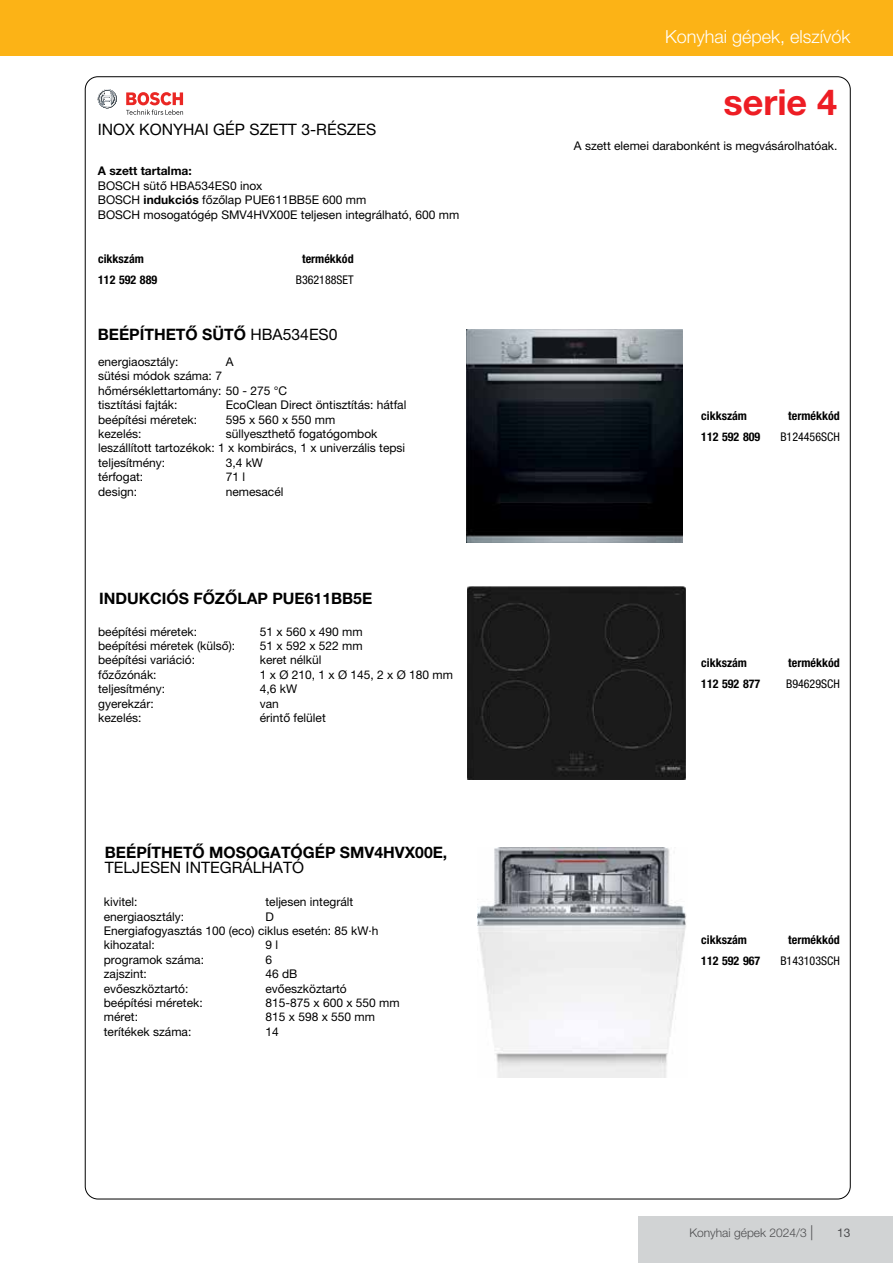
<style>
.page{position:relative;width:893px;height:1263px;background:#fff}
.page>*{position:absolute;margin:0;border:0;box-sizing:border-box;transform-origin:0 0}
.t1{font:700 36px "Helvetica Neue LT Pro";color:#ed1d24}
.t2{font:300 18px "Helvetica Neue LT Pro";color:#fff}
.t3{font:700 15.75px "Helvetica Neue LT Pro";color:#000}
.t4{font:15.75px "Helvetica Neue LT Pro";color:#000}
.t5{font:12px/14.4px "Helvetica Neue LT Pro";color:#000}
.t6{font:700 condensed 12px "Helvetica Neue LT Pro";color:#000}
.t7{font:condensed 12px "Helvetica Neue LT Pro";color:#000}
.t8{font:300 12px "Helvetica Neue LT Pro";color:#4d4d4f}
.t9{font:700 12px "Helvetica Neue LT Pro";color:#000}
.t10{font:12px "Helvetica Neue LT Pro";color:#4d4d4f}
.s1{font-weight:700}
.s2{font-weight:400}
.s3{font-size:15px}
</style>
<div class="page">
<div style="left:0;top:0;width:893px;height:55px;background:#fcb316"></div>
<div style="left:638px;top:1216px;width:255px;height:47px;background:#d1d3d4"></div>
<svg style="left:98px;top:89px;width:19px;height:20px"></svg>
<svg style="left:126px;top:92px;width:57px;height:23px"></svg>
<img style="left:466px;top:329px;width:217px;height:214px">
<img style="left:478px;top:847px;width:209px;height:231px">
<div style="left:467px;top:586px;width:219px;height:193px;background:#1b1b1b"></div>
<h3 class="t4" style="left:98px;top:120px;width:280px">INOX KONYHAI GÉP SZETT 3-RÉSZES</h3>
<p class="t9" style="left:98px;top:164px;width:95px">A szett tartalma:</p>
<p class="t5" style="left:98px;top:178px;width:363px">BOSCH sütő HBA534ES0 inox<br>BOSCH <span class="s1">indukciós</span> főzőlap PUE611BB5E 600 mm<br>BOSCH mosogatógép SMV4HVX00E teljesen integrálható, 600 mm</p>
<p class="t6" style="left:98px;top:251px;width:47px">cikkszám</p>
<p class="t6" style="left:302px;top:251px;width:53px">termékkód</p>
<p class="t6" style="left:98px;top:272px;width:61px">112 592 889</p>
<p class="t7" style="left:296px;top:273px;width:59px">B362188SET</p>
<h3 class="t3" style="left:98px;top:325px;width:241px">BEÉPÍTHETŐ SÜTŐ <span class="s2">HBA534ES0</span></h3>
<p class="t5" style="left:98px;top:354px;width:82px">energiaosztály:</p>
<p class="t5" style="left:226px;top:354px;width:9px">A</p>
<p class="t5" style="left:98px;top:369px;width:191px">sütési módok száma: 7 hőmérséklettartomány: 50 - 275 °C tisztítási fajták:</p>
<p class="t5" style="left:226px;top:398px;width:182px">EcoClean Direct öntisztítás: hátfal</p>
<p class="t5" style="left:98px;top:412px;width:100px">beépítési méretek:</p>
<p class="t5" style="left:226px;top:412px;width:111px">595 x 560 x 550 mm</p>
<p class="t5" style="left:98px;top:426px;width:45px">kezelés:</p>
<p class="t5" style="left:98px;top:426px;width:309px;text-indent:128px">süllyeszthető fogatógombok leszállított tartozékok: 1 x kombirács, 1 x univerzális tepsi teljesítmény:</p>
<p class="t5" style="left:226px;top:455px;width:39px">3,4 kW</p>
<p class="t5" style="left:98px;top:470px;width:47px">térfogat:</p>
<p class="t5" style="left:226px;top:470px;width:21px">71 l</p>
<p class="t5" style="left:98px;top:484px;width:41px">design:</p>
<p class="t5" style="left:226px;top:484px;width:59px">nemesacél</p>
<h3 class="t3" style="left:99px;top:589px;width:275px">INDUKCIÓS FŐZŐLAP PUE611BB5E</h3>
<p class="t5" style="left:98px;top:624px;width:100px">beépítési méretek:</p>
<p class="t5" style="left:260px;top:624px;width:104px">51 x 560 x 490 mm</p>
<p class="t5" style="left:98px;top:638px;width:138px">beépítési méretek (külső):</p>
<p class="t5" style="left:260px;top:638px;width:104px">51 x 592 x 522 mm</p>
<p class="t5" style="left:98px;top:653px;width:98px">beépítési variáció:</p>
<p class="t5" style="left:260px;top:653px;width:63px">keret nélkül</p>
<p class="t5" style="left:98px;top:667px;width:60px">főzőzónák:</p>
<p class="t5" style="left:260px;top:667px;width:195px">1 x Ø 210, 1 x Ø 145, 2 x Ø 180 mm</p>
<p class="t5" style="left:98px;top:682px;width:69px">teljesítmény:</p>
<p class="t5" style="left:260px;top:682px;width:39px">4,6 kW</p>
<p class="t5" style="left:98px;top:696px;width:57px">gyerekzár:</p>
<p class="t5" style="left:260px;top:696px;width:21px">van</p>
<p class="t5" style="left:98px;top:710px;width:45px">kezelés:</p>
<p class="t5" style="left:260px;top:710px;width:67px">érintő felület</p>
<h3 class="t3" style="left:105px;top:843px;width:344px">BEÉPÍTHETŐ MOSOGATÓGÉP SMV4HVX00E,</h3>
<h3 class="t4" style="left:105px;top:858px;width:201px">TELJESEN INTEGRÁLHATÓ</h3>
<p class="t5" style="left:104px;top:895px;width:35px">kivitel:</p>
<p class="t5" style="left:265px;top:895px;width:89px">teljesen integrált</p>
<p class="t5" style="left:104px;top:909px;width:82px">energiaosztály:</p>
<p class="t5" style="left:104px;top:909px;width:276px;text-indent:162px">D<br>Energiafogyasztás 100 (eco) ciklus esetén: 85 kW·h kihozatal:</p>
<p class="t5" style="left:265px;top:938px;width:14px">9 l</p>
<p class="t5" style="left:104px;top:952px;width:102px">programok száma:</p>
<p class="t5" style="left:265px;top:952px;width:8px">6</p>
<p class="t5" style="left:104px;top:967px;width:45px">zajszint:</p>
<p class="t5" style="left:265px;top:967px;width:34px">46 dB</p>
<p class="t5" style="left:104px;top:981px;width:86px">evőeszköztartó:</p>
<p class="t5" style="left:265px;top:981px;width:83px">evőeszköztartó</p>
<p class="t5" style="left:104px;top:995px;width:100px">beépítési méretek:</p>
<p class="t5" style="left:265px;top:995px;width:136px">815-875 x 600 x 550 mm</p>
<p class="t5" style="left:104px;top:1010px;width:36px">méret:</p>
<p class="t5" style="left:265px;top:1010px;width:111px">815 x 598 x 550 mm</p>
<p class="t5" style="left:104px;top:1024px;width:89px">terítékek száma:</p>
<p class="t5" style="left:265px;top:1024px;width:15px">14</p>
<h2 class="t2" style="left:665px;top:25px;width:187px">Konyhai gépek, elszívók</h2>
<h1 class="t1" style="left:723px;top:80px;width:115px">serie 4</h1>
<p class="t5" style="left:574px;top:139px;width:265px">A szett elemei darabonként is megvásárolhatóak.</p>
<p class="t6" style="left:701px;top:409px;width:47px">cikkszám</p>
<p class="t6" style="left:788px;top:409px;width:53px">termékkód</p>
<p class="t6" style="left:701px;top:430px;width:61px">112 592 809</p>
<p class="t7" style="left:780px;top:430px;width:61px">B124456SCH</p>
<p class="t6" style="left:701px;top:656px;width:47px">cikkszám</p>
<p class="t6" style="left:788px;top:656px;width:53px">termékkód</p>
<p class="t6" style="left:701px;top:677px;width:61px">112 592 877</p>
<p class="t7" style="left:786px;top:677px;width:55px">B94629SCH</p>
<p class="t6" style="left:701px;top:932px;width:47px">cikkszám</p>
<p class="t6" style="left:788px;top:932px;width:53px">termékkód</p>
<p class="t6" style="left:701px;top:953px;width:61px">112 592 967</p>
<p class="t7" style="left:780px;top:954px;width:61px">B143103SCH</p>
<p class="t8" style="left:689px;top:1226px;width:126px">Konyhai gépek 2024/3 <span class="s3">|</span></p>
<p class="t10" style="left:837px;top:1226px;width:15px">13</p>
</div>
